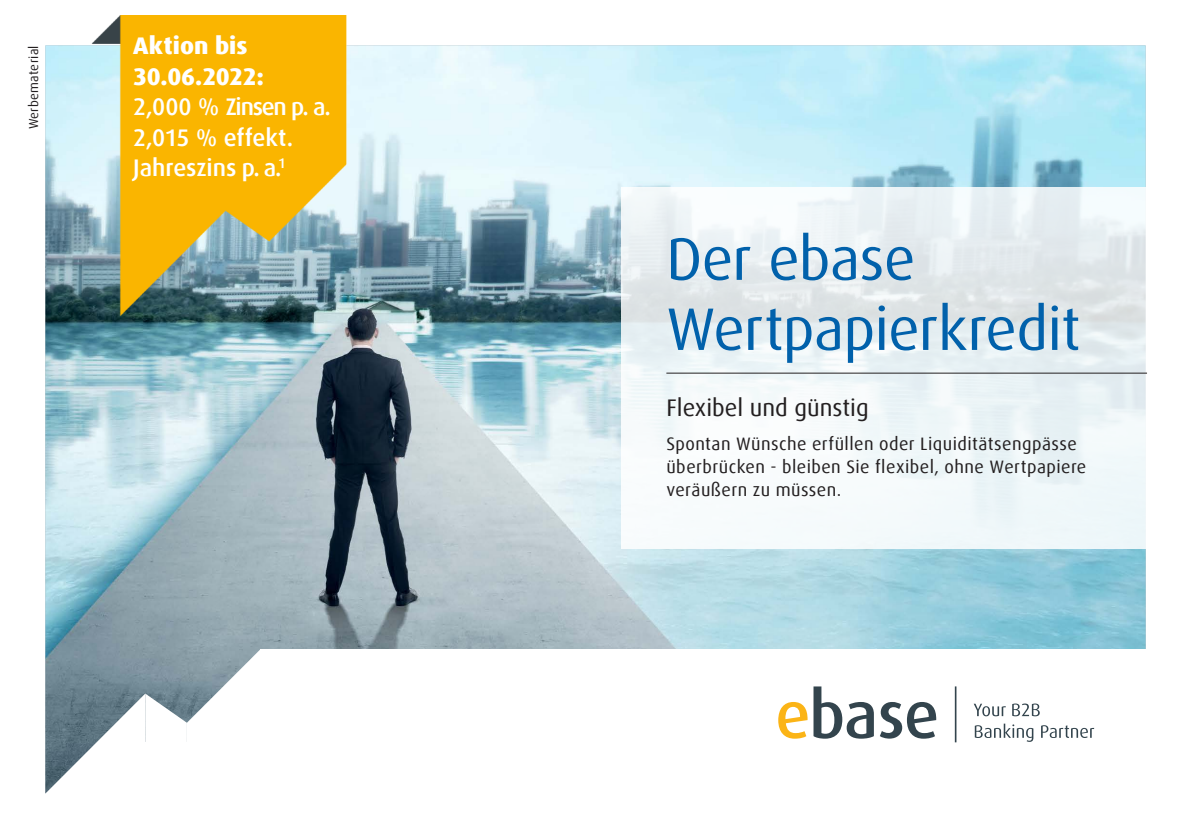
<style>
.page{position:relative;width:1191px;height:840px;background:#fff}
.page>*{position:absolute;margin:0;border:0;box-sizing:border-box;transform-origin:0 0}
.Headline_Titel{font:60px/70px "Dax Offc";letter-spacing:-.01em;color:#0161ab}
.Fließtext{font:500 24px/30.4px "Dax Offc";letter-spacing:-.005em;color:#fff}
.Subline_Titel{font:24px "Dax Offc";color:#231f20}
.Fließtext-2{font:18px/23px "Dax Offc";letter-spacing:.025em;color:#231f20}
.Marginalie{font:13px "Dax Offc";letter-spacing:.025em;color:#231f20}
.s1{font-weight:800}
</style>
<div class="page">
<img style="left:45px;top:45px;width:1100px;height:603px">
<svg style="left:621px;top:187px;width:526px;height:361px;fill:#edf5f7"></svg>
<hr style="left:666px;top:372px;width:481px;height:1px;background:#231f20">
<img style="left:88px;top:15px;width:261px;height:300px">
<svg style="left:45px;top:648px;width:215px;height:145px"></svg>
<hr style="left:954px;top:686px;width:2px;height:56px;background:#33444d">
<svg style="left:778px;top:686px;width:96px;height:52px"></svg>
<svg style="left:880px;top:702px;width:56px;height:36px"></svg>
<svg style="left:973px;top:703px;width:32px;height:13px"></svg>
<svg style="left:1012px;top:703px;width:27px;height:13px"></svg>
<svg style="left:974px;top:723px;width:59px;height:18px"></svg>
<svg style="left:1041px;top:725px;width:53px;height:12px"></svg>
<p class="Marginalie" style="left:25px;top:129px;width:85px;rotate:-90deg">Werbematerial</p>
<p class="Fließtext" style="left:133px;top:31px;width:199px"><span class="s1">Aktion bis<br>30.06.2022:<br></span>2,000 % Zinsen p. a.<br>2,015 % effekt.<br>Jahreszins p. a.<sup>1</sup></p>
<p class="Headline_Titel" style="left:666px;top:224px;width:415px">Der ebase<br>Wertpapierkredit</p>
<p class="Subline_Titel" style="left:666px;top:392px;width:204px">Flexibel und günstig</p>
<p class="Fließtext-2" style="left:666px;top:432px;width:421px">Spontan Wünsche erfüllen oder Liquiditätsengpässe überbrücken - bleiben Sie flexibel, ohne Wertpapiere veräußern zu müssen.</p>
</div>
